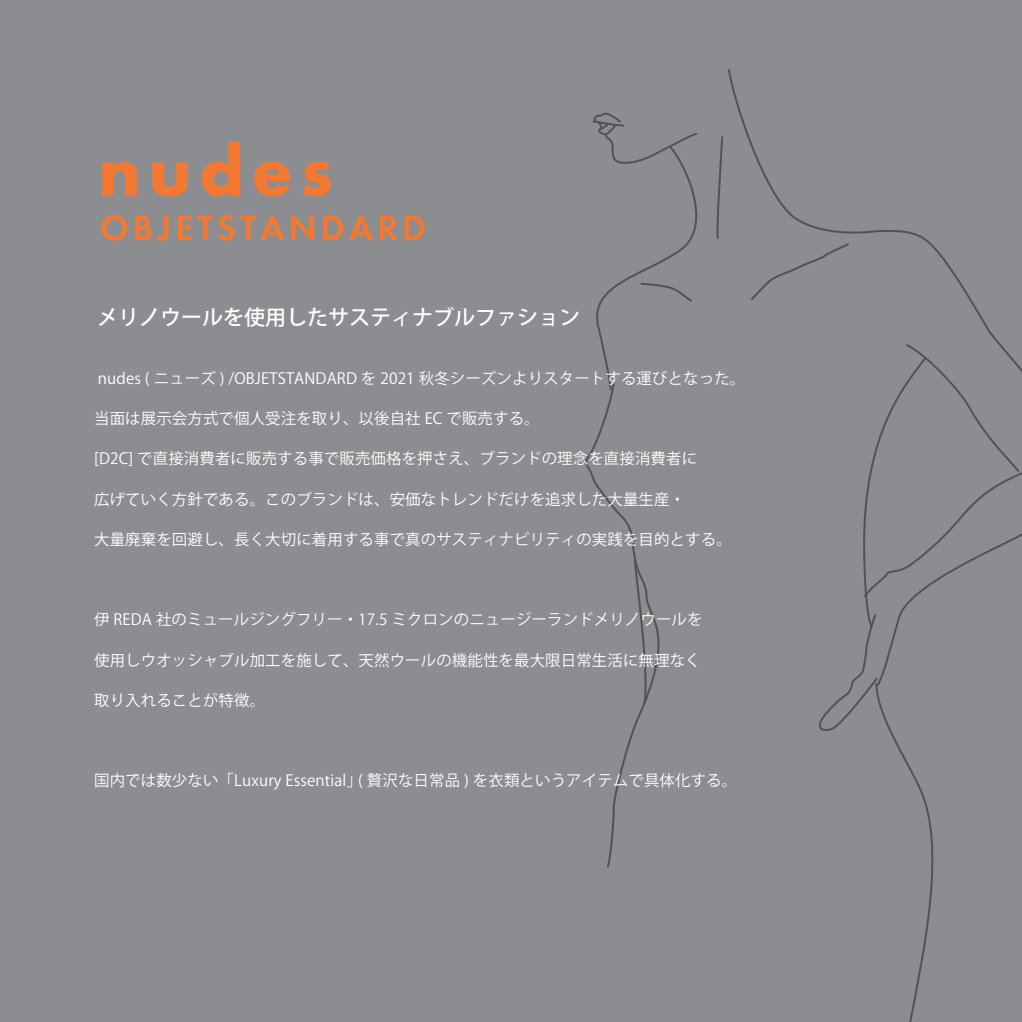
<style>
.page{position:relative;width:1022px;height:1022px;background:#8b8d90}
.page>*{position:absolute;margin:0;border:0;box-sizing:border-box;transform-origin:0 0}
.t1{font:700 73.33px "Futura PT";letter-spacing:.1em;color:#f37932}
.t2{font:600 36.75px "Futura PT";letter-spacing:.1em;color:#f37932}
.t3{font:500 21px "Koz Go Pr 6 N";color:#fff}
.t4{font:15.4px "Koz Go Pr 6 N";letter-spacing:.01em;color:#fff}
</style>
<div class="page">
<div style="left:727px;top:68px;width:295px;height:620px;background:#8b8d90"></div>
<div style="left:813px;top:342px;width:209px;height:680px;background:#8b8d90"></div>
<div style="left:749px;top:242px;width:101px;height:60px;background:#8b8d90"></div>
<div style="left:581px;top:377px;width:85px;height:492px;background:#8b8d90"></div>
<svg style="left:633px;top:559px;width:17px;height:148px;background:#818386"></svg>
<div style="left:588px;top:112px;width:136px;height:279px;background:#8b8d90"></div>
<h1 class="t1" style="left:98px;top:123px;width:236px">nudes</h1>
<h2 class="t2" style="left:100px;top:205px;width:328px">OBJETSTANDARD</h2>
<h3 class="t3" style="left:97px;top:305px;width:485px">メリノウールを使用したサスティナブルファション</h3>
<p class="t4" style="left:98px;top:369px;width:649px">nudes ( ニューズ ) /OBJETSTANDARD を 2021 秋冬シーズンよりスタートする運びとなった。</p>
<p class="t4" style="left:94px;top:410px;width:447px">当面は展示会方式で個人受注を取り、以後自社 EC で販売する。</p>
<p class="t4" style="left:94px;top:450px;width:604px">[D2C] で直接消費者に販売する事で販売価格を押さえ、ブランドの理念を直接消費者に</p>
<p class="t4" style="left:94px;top:490px;width:592px">広げていく方針である。このブランドは、安価なトレンドだけを追求した大量生産・</p>
<p class="t4" style="left:94px;top:530px;width:639px">大量廃棄を回避し、長く大切に着用する事で真のサスティナビリティの実践を目的とする。</p>
<p class="t4" style="left:94px;top:611px;width:610px">伊 REDA 社のミュールジングフリー・17.5 ミクロンのニュージーランドメリノウールを</p>
<p class="t4" style="left:94px;top:651px;width:608px">使用しウオッシャブル加工を施して、天然ウールの機能性を最大限日常生活に無理なく</p>
<p class="t4" style="left:94px;top:691px;width:172px">取り入れることが特徴。</p>
<p class="t4" style="left:94px;top:772px;width:644px">国内では数少ない「Luxury Essential」( 贅沢な日常品 ) を衣類というアイテムで具体化する。</p>
</div>
